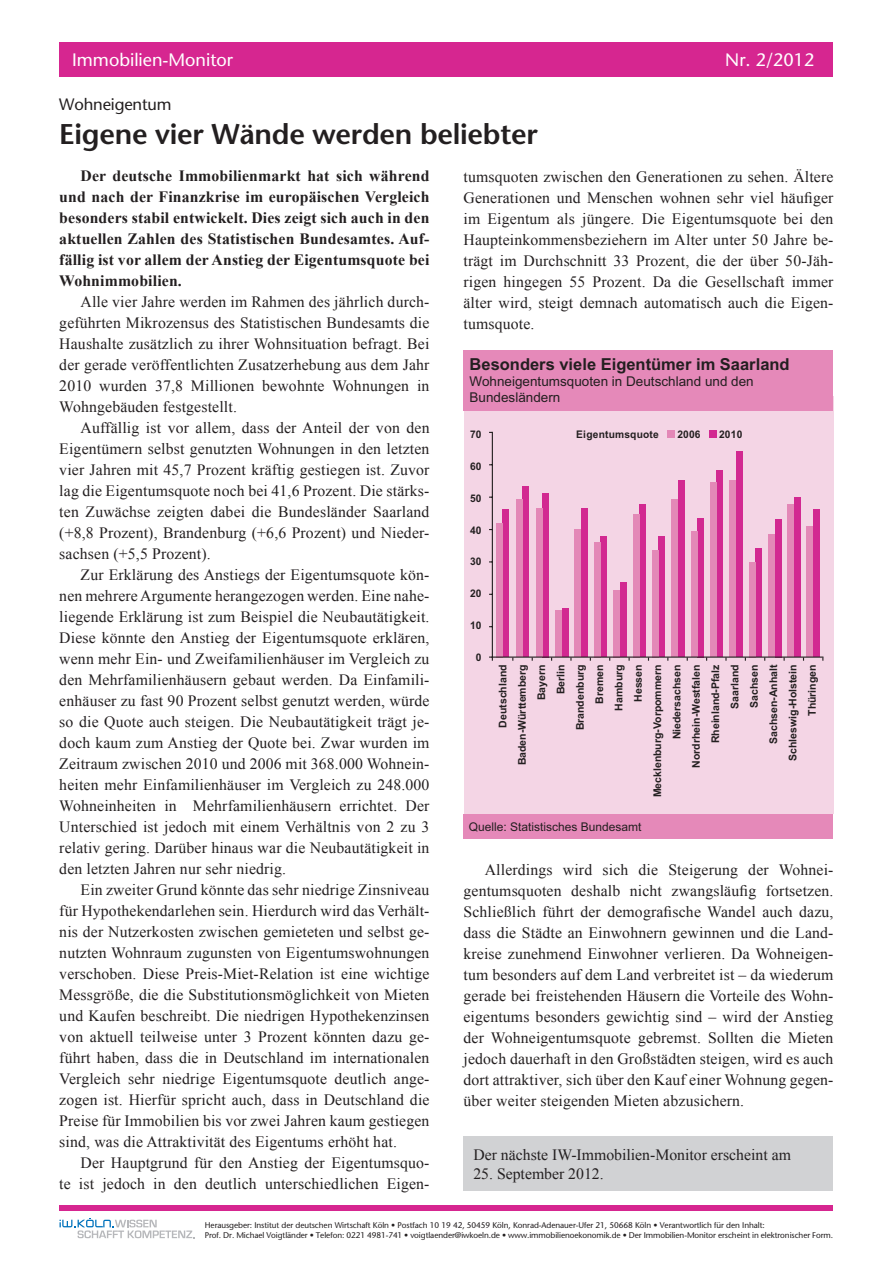
<style>
.page{position:relative;width:893px;height:1263px;background:#fff}
.page>*{position:absolute;margin:0;border:0;box-sizing:border-box;transform-origin:0 0}
.t1{font:600 28.5px "Stone Sans";letter-spacing:-.01em;color:#231f20}
.t2{font:18px "Stone Sans";color:#fff}
.t3{font:700 16.5px "Arial";color:#231f20}
.t4{font:16.5px "Stone Sans";letter-spacing:-.01em;color:#231f20}
.t5{font:15.75px/21px "Times New Roman";letter-spacing:.01em;color:#231f20;text-align:justify}
.t6{font:700 15.75px/21px "Times New Roman";letter-spacing:.01em;color:#231f20;text-align:justify}
.t7{font:13.5px/16.2px "Arial";color:#231f20}
.t8{font:12px "Arial";color:#231f20}
.t9{font:700 10.65px/19.4px "Arial";color:#231f20;text-align:right}
.t10{font:700 10.5px "Arial";letter-spacing:.02em;color:#231f20}
.t11{font:8.25px/9.9px "Stone Sans";letter-spacing:-.01em;color:#231f20}
</style>
<div class="page">
<div style="left:59px;top:1205px;width:774px;height:5px;background:#d62690"></div>
<div style="left:59px;top:42px;width:774px;height:35px;background:#d62690"></div>
<div style="left:463px;top:1136px;width:370px;height:54px;background:#d1d2d4"></div>
<svg style="left:60px;top:1218px;width:135px;height:20px"></svg>
<div style="left:464px;top:396px;width:369px;height:418px;background:#f4d5e5"></div>
<div style="left:463px;top:814px;width:370px;height:24px;background:#e589b9"></div>
<div style="left:463px;top:350px;width:370px;height:61px;background:#e589b9"></div>
<div style="left:503px;top:510px;width:6px;height:147px;background:#d22991"></div>
<div style="left:496px;top:523px;width:7px;height:134px;background:#e388b7"></div>
<div style="left:522px;top:487px;width:7px;height:170px;background:#d22991"></div>
<div style="left:516px;top:499px;width:6px;height:158px;background:#e388b7"></div>
<div style="left:542px;top:493px;width:7px;height:164px;background:#d22991"></div>
<div style="left:536px;top:508px;width:6px;height:149px;background:#e388b7"></div>
<div style="left:562px;top:608px;width:6px;height:49px;background:#d22991"></div>
<div style="left:555px;top:611px;width:7px;height:46px;background:#e388b7"></div>
<div style="left:581px;top:508px;width:6px;height:149px;background:#d22991"></div>
<div style="left:574px;top:529px;width:7px;height:128px;background:#e388b7"></div>
<div style="left:600px;top:537px;width:7px;height:120px;background:#d22991"></div>
<div style="left:594px;top:542px;width:6px;height:115px;background:#e388b7"></div>
<div style="left:620px;top:583px;width:6px;height:74px;background:#d22991"></div>
<div style="left:613px;top:590px;width:7px;height:67px;background:#e388b7"></div>
<div style="left:639px;top:505px;width:7px;height:152px;background:#d22991"></div>
<div style="left:633px;top:514px;width:6px;height:143px;background:#e388b7"></div>
<div style="left:658px;top:537px;width:7px;height:120px;background:#d22991"></div>
<div style="left:652px;top:550px;width:6px;height:107px;background:#e388b7"></div>
<div style="left:678px;top:481px;width:6px;height:176px;background:#d22991"></div>
<div style="left:671px;top:499px;width:7px;height:158px;background:#e388b7"></div>
<div style="left:697px;top:518px;width:7px;height:139px;background:#d22991"></div>
<div style="left:691px;top:532px;width:6px;height:125px;background:#e388b7"></div>
<div style="left:716px;top:470px;width:7px;height:187px;background:#d22991"></div>
<div style="left:710px;top:482px;width:6px;height:175px;background:#e388b7"></div>
<div style="left:736px;top:452px;width:6px;height:205px;background:#d22991"></div>
<div style="left:729px;top:481px;width:7px;height:176px;background:#e388b7"></div>
<div style="left:755px;top:548px;width:7px;height:109px;background:#d22991"></div>
<div style="left:749px;top:562px;width:6px;height:95px;background:#e388b7"></div>
<div style="left:775px;top:519px;width:6px;height:138px;background:#d22991"></div>
<div style="left:768px;top:535px;width:7px;height:122px;background:#e388b7"></div>
<div style="left:794px;top:497px;width:7px;height:160px;background:#d22991"></div>
<div style="left:788px;top:505px;width:6px;height:152px;background:#e388b7"></div>
<div style="left:813px;top:510px;width:7px;height:147px;background:#d22991"></div>
<div style="left:807px;top:526px;width:6px;height:131px;background:#e388b7"></div>
<hr style="left:492px;top:432px;width:1px;height:229px;background:#231f20">
<hr style="left:489px;top:656px;width:334px;height:2px;background:#231f20">
<div style="left:667px;top:430px;width:8px;height:8px;background:#e388b7"></div>
<div style="left:709px;top:430px;width:8px;height:8px;background:#d22991"></div>
<p class="t2" style="left:72px;top:49px;width:163px">Immobilien-Monitor</p>
<p class="t2" style="left:725px;top:49px;width:91px">Nr. 2/2012</p>
<p class="t4" style="left:59px;top:94px;width:114px">Wohneigentum</p>
<h1 class="t1" style="left:59px;top:117px;width:480px">Eigene vier Wände werden beliebter</h1>
<p class="t5" style="left:463px;top:166px;width:371px">tumsquoten zwischen den Generationen zu sehen. Ältere Generationen und Menschen wohnen sehr viel häufiger im Eigentum als jüngere. Die Eigentumsquote bei den Haupteinkommensbeziehern im Alter unter 50 Jahre be&shy;trägt im Durchschnitt 33 Prozent, die der über 50-Jäh&shy;rigen hingegen 55 Prozent. Da die Gesellschaft immer älter wird, steigt demnach automatisch auch die Eigen&shy;tumsquote.</p>
<p class="t6" style="left:59px;top:165px;width:372px;text-indent:21px">Der deutsche Immobilienmarkt hat sich während und nach der Finanzkrise im europäischen Vergleich besonders stabil entwickelt. Dies zeigt sich auch in den aktuellen Zahlen des Statistischen Bundesamtes. Auf&shy;fällig ist vor allem der Anstieg der Eigentumsquote bei Wohnimmobilien.</p>
<p class="t5" style="left:59px;top:291px;width:372px;text-indent:21px">Alle vier Jahre werden im Rahmen des jährlich durch&shy;geführten Mikrozensus des Statistischen Bundesamts die Haushalte zusätzlich zu ihrer Wohnsituation befragt. Bei der gerade veröffentlichten Zusatzerhebung aus dem Jahr 2010 wurden 37,8 Millionen bewohnte Wohnungen in Wohngebäuden festgestellt.</p>
<p class="t5" style="left:59px;top:417px;width:372px;text-indent:21px">Auffällig ist vor allem, dass der Anteil der von den Eigentümern selbst genutzten Wohnungen in den letzten vier Jahren mit 45,7 Prozent kräftig gestiegen ist. Zuvor lag die Eigentumsquote noch bei 41,6 Prozent. Die stärks&shy;ten Zuwächse zeigten dabei die Bundesländer Saarland (+8,8 Prozent), Brandenburg (+6,6 Prozent) und Nieder&shy;sachsen (+5,5 Prozent).</p>
<p class="t5" style="left:59px;top:564px;width:372px;text-indent:21px">Zur Erklärung des Anstiegs der Eigentumsquote kön&shy;nen mehrere Argumente herangezogen werden. Eine nahe&shy;liegende Erklärung ist zum Beispiel die Neubautätigkeit.<br>Diese könnte den Anstieg der Eigentumsquote erklären, wenn mehr Ein- und Zweifamilienhäuser im Vergleich zu den Mehrfamilienhäusern gebaut werden. Da Einfamili&shy;enhäuser zu fast 90 Prozent selbst genutzt werden, würde so die Quote auch steigen. Die Neubautätigkeit trägt je&shy;doch kaum zum Anstieg der Quote bei. Zwar wurden im Zeitraum zwischen 2010 und 2006 mit 368.000 Wohnein&shy;heiten mehr Einfamilienhäuser im Vergleich zu 248.000<br>Wohneinheiten in Mehrfamilienhäusern errichtet. Der Unterschied ist jedoch mit einem Verhältnis von 2 zu 3 relativ gering. Darüber hinaus war die Neubautätigkeit in den letzten Jahren nur sehr niedrig.</p>
<p class="t5" style="left:59px;top:879px;width:372px;text-indent:21px">Ein zweiter Grund könnte das sehr niedrige Zinsniveau für Hypothekendarlehen sein. Hierdurch wird das Verhält&shy;nis der Nutzerkosten zwischen gemieteten und selbst ge&shy;nutzten Wohnraum zugunsten von Eigentumswohnungen verschoben. Diese Preis-Miet-Relation ist eine wichtige Messgröße, die die Substitutionsmöglichkeit von Mieten und Kaufen beschreibt. Die niedrigen Hypothekenzinsen von aktuell teilweise unter 3 Prozent könnten dazu ge&shy;führt haben, dass die in Deutschland im internationalen Vergleich sehr niedrige Eigentumsquote deutlich ange&shy;zogen ist. Hierfür spricht auch, dass in Deutschland die Preise für Immobilien bis vor zwei Jahren kaum gestiegen sind, was die Attraktivität des Eigentums erhöht hat.</p>
<p class="t5" style="left:59px;top:1152px;width:372px;text-align:right">Der Hauptgrund für den Anstieg der Eigentumsquo-<br>te ist jedoch in den deutlich unterschiedlichen Eigen-</p>
<p class="t3" style="left:470px;top:353px;width:322px">Besonders viele Eigentümer im Saarland</p>
<p class="t7" style="left:470px;top:373px;width:286px">Wohneigentumsquoten in Deutschland und den<br>Bundesländern</p>
<p class="t10" style="left:470px;top:427px;width:13px">70</p>
<p class="t10" style="left:470px;top:459px;width:13px">60</p>
<p class="t10" style="left:470px;top:491px;width:13px">50</p>
<p class="t10" style="left:470px;top:523px;width:13px">40</p>
<p class="t10" style="left:470px;top:555px;width:13px">30</p>
<p class="t10" style="left:470px;top:587px;width:13px">20</p>
<p class="t10" style="left:470px;top:619px;width:13px">10</p>
<p class="t10" style="left:476px;top:651px;width:7px">0</p>
<p class="t9" style="left:493px;top:797px;width:134px;rotate:-90deg">Deutschland<br>Baden-Württemberg<br>Bayern<br>Berlin<br>Brandenburg<br>Bremen<br>Hamburg<br>Hessen<br>Mecklenburg-Vorpommern<br>Niedersachsen<br>Nordrhein-Westfalen<br>Rheinland-Pfalz<br>Saarland<br>Sachsen<br>Sachsen-Anhalt<br>Schleswig-Holstein<br>Thüringen</p>
<p class="t10" style="left:576px;top:427px;width:84px">Eigentumsquote</p>
<p class="t10" style="left:677px;top:427px;width:25px">2006</p>
<p class="t10" style="left:719px;top:427px;width:25px">2010</p>
<p class="t8" style="left:469px;top:819px;width:174px">Quelle: Statistisches Bundesamt</p>
<p class="t5" style="left:463px;top:859px;width:372px;text-indent:21px">Allerdings wird sich die Steigerung der Wohnei&shy;gentumsquoten deshalb nicht zwangsläufig fortsetzen.<br>Schließlich führt der demografische Wandel auch dazu, dass die Städte an Einwohnern gewinnen und die Land&shy;kreise zunehmend Einwohner verlieren. Da Wohneigen&shy;tum besonders auf dem Land verbreitet ist – da wiederum gerade bei freistehenden Häusern die Vorteile des Wohn&shy;eigentums besonders gewichtig sind – wird der Anstieg der Wohneigentumsquote gebremst. Sollten die Mieten jedoch dauerhaft in den Großstädten steigen, wird es auch dort attraktiver, sich über den Kauf einer Wohnung gegen&shy;über weiter steigenden Mieten abzusichern.</p>
<p class="t5" style="left:473px;top:1144px;width:319px">Der nächste IW-Immobilien-Monitor erscheint am</p>
<p class="t5" style="left:473px;top:1162px;width:132px">25. September 2012.</p>
<p class="t11" style="left:205px;top:1220px;width:630px">Herausgeber: Institut der deutschen Wirtschaft Köln • Postfach 10 19 42, 50459 Köln, Konrad-Adenauer-Ufer 21, 50668 Köln • Verantwortlich für den Inhalt:<br>Prof. Dr. Michael Voigtländer • Telefon: 0221 4981-741 • voigtlaender@iwkoeln.de • www.immobilienoekonomik.de • Der Immobilien-Monitor erscheint in elektronischer Form.</p>
</div>
